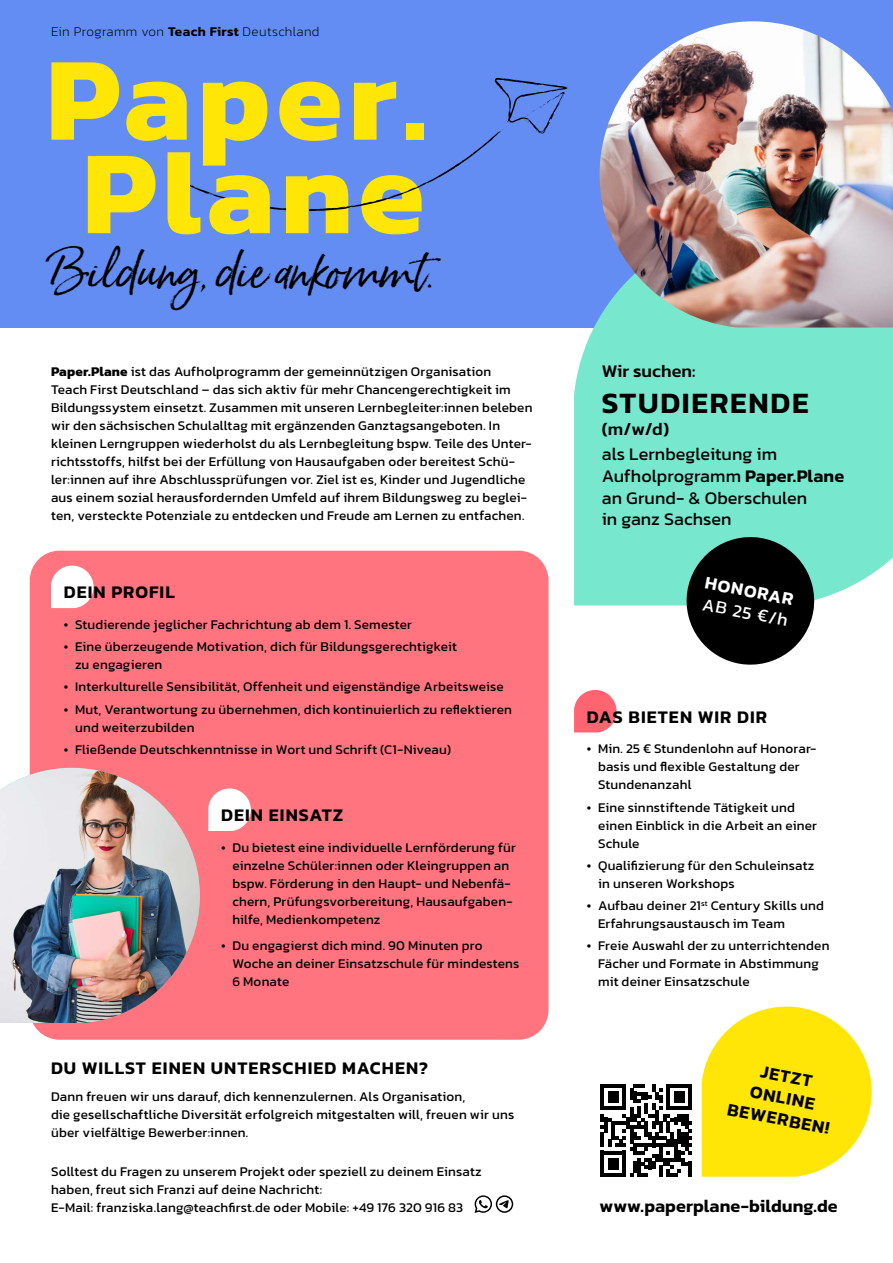
<style>
.page{position:relative;width:893px;height:1263px;background:#fff}
.page>*{position:absolute;margin:0;border:0;box-sizing:border-box;transform-origin:0 0}
.t1{font:700 120px "Kanit";letter-spacing:.05em;color:#ffe607}
.t2{font:45px "Born Ready Slanted";color:#000}
.t3{font:600 30px "Kanit";letter-spacing:.055em;color:#000}
.t4{font:600 18px/21.6px "Kanit";letter-spacing:.05em;color:#000;text-align:center}
.t5{font:18px/21.6px "Kanit";color:#000}
.t6{font:600 18px "Kanit";letter-spacing:.005em;color:#000}
.t7{font:500 18px "Kanit";color:#000}
.t8{font:600 18px "Kanit";color:#fff}
.t9{font:18px "Kanit";color:#fff}
.t10{font:13.5px/18px "Kanit";letter-spacing:.015em;color:#000}
.t11{font:200 13.5px "Kanit";letter-spacing:.03em;color:#000}
.s1{font-weight:600}
.s2{font-weight:700}
</style>
<div class="page">
<div style="left:30px;top:551px;width:519px;height:489px;background:#ff747f;border-radius:30px"></div>
<svg style="left:574px;top:690px;width:43px;height:42px;background:#ff7d88"></svg>
<svg style="left:702px;top:1006px;width:170px;height:171px"></svg>
<div style="left:0;top:0;width:893px;height:327px;background:#638df3"></div>
<div style="left:574px;top:317px;width:319px;height:288px;background:#77e7ce"></div>
<img style="left:0;top:768px;width:200px;height:255px">
<svg style="left:169px;top:174px;width:125px;height:37px"></svg>
<svg style="left:208px;top:788px;width:43px;height:43px"></svg>
<svg style="left:680px;top:530px;width:141px;height:135px;background:#394f4a"></svg>
<img style="left:600px;top:21px;width:293px;height:307px">
<svg style="left:309px;top:78px;width:259px;height:133px"></svg>
<svg style="left:475px;top:1195px;width:38px;height:18px"></svg>
<svg style="left:51px;top:566px;width:43px;height:42px;background:#ffe8ea"></svg>
<svg style="left:600px;top:1084px;width:92px;height:92px"></svg>
<p class="t11" style="left:51px;top:22px;width:270px">Ein Programm von <span class="s1">Teach First</span> Deutschland</p>
<h1 class="t1" style="left:46px;top:6px;width:382px">Paper.</h1>
<h1 class="t1" style="left:82px;top:99px;width:344px">Plane</h1>
<h2 class="t2" style="left:45px;top:244px;width:390px">Bildung, die ankommt.</h2>
<p class="t10" style="left:51px;top:362px;width:483px"><span class="s2">Paper.Plane</span> ist das Aufholprogramm der gemeinnützigen Organisation<br>Teach First Deutschland – das sich aktiv für mehr Chancengerechtigkeit im Bildungssystem einsetzt. Zusammen mit unseren Lernbegleiter:innen beleben wir den sächsischen Schulalltag mit ergänzenden Ganztagsangeboten. In kleinen Lerngruppen wiederholst du als Lernbegleitung bspw. Teile des Unter&shy;richtsstoffs, hilfst bei der Erfüllung von Hausaufgaben oder bereitest Schü&shy;ler:innen auf ihre Abschlussprüfungen vor. Ziel ist es, Kinder und Jugendliche aus einem sozial herausfordernden Umfeld auf ihrem Bildungsweg zu beglei&shy;ten, versteckte Potenziale zu entdecken und Freude am Lernen zu entfachen.</p>
<h3 class="t4" style="left:64px;top:581px;width:113px">DEIN PROFIL</h3>
<p class="t10" style="left:64px;top:615px;width:350px">• Studierende jeglicher Fachrichtung ab dem 1. Semester</p>
<p class="t10" style="left:75px;top:637px;width:383px;text-indent:-11px">• Eine überzeugende Motivation, dich für Bildungsgerechtigkeit zu engagieren</p>
<p class="t10" style="left:64px;top:678px;width:441px">• Interkulturelle Sensibilität, Offenheit und eigenständige Arbeitsweise</p>
<p class="t10" style="left:75px;top:700px;width:438px;text-indent:-11px">• Mut, Verantwortung zu übernehmen, dich kontinuierlich zu reflektieren und weiterzubilden</p>
<p class="t10" style="left:64px;top:740px;width:389px">• Fließende Deutschkenntnisse in Wort und Schrift (C1-Niveau)</p>
<h3 class="t4" style="left:221px;top:804px;width:124px">DEIN EINSATZ</h3>
<p class="t10" style="left:232px;top:838px;width:285px;text-indent:-11px">• Du bietest eine individuelle Lernförderung für einzelne Schüler:innen oder Kleingruppen an bspw. Förderung in den Haupt- und Nebenfä&shy;chern, Prüfungsvorbereitung, Hausaufgaben&shy;hilfe, Medienkompetenz</p>
<p class="t10" style="left:232px;top:936px;width:289px;text-indent:-11px">• Du engagierst dich mind. 90 Minuten pro<br>Woche an deiner Einsatzschule für mindestens<br>6 Monate</p>
<h3 class="t4" style="left:51px;top:1057px;width:379px">DU WILLST EINEN UNTERSCHIED MACHEN?</h3>
<p class="t10" style="left:51px;top:1087px;width:465px">Dann freuen wir uns darauf, dich kennenzulernen. Als Organisation,<br>die gesellschaftliche Diversität erfolgreich mitgestalten will, freuen wir uns über vielfältige Bewerber:innen.</p>
<p class="t10" style="left:51px;top:1162px;width:432px">Solltest du Fragen zu unserem Projekt oder speziell zu deinem Einsatz haben, freut sich Franzi auf deine Nachricht:<br>E-Mail: franziska.lang@teachfirst.de oder Mobile: +49 176 320 916 83</p>
<h3 class="t7" style="left:602px;top:357px;width:95px">Wir suchen:</h3>
<h3 class="t3" style="left:602px;top:380px;width:208px">STUDIERENDE</h3>
<h3 class="t7" style="left:602px;top:415px;width:69px">(m/w/d)</h3>
<h3 class="t5" style="left:602px;top:443px;width:244px">als Lernbegleitung im<br>Aufholprogramm <span class="s1">Paper.Plane </span>an Grund- &amp; Oberschulen<br>in ganz Sachsen</h3>
<h3 class="t8" style="left:708px;top:569px;width:91px;rotate:11deg">HONORAR</h3>
<h3 class="t9" style="left:705px;top:591px;width:88px;rotate:11deg">AB 25 €/h</h3>
<h3 class="t4" style="left:587px;top:705px;width:182px">DAS BIETEN WIR DIR</h3>
<p class="t10" style="left:598px;top:739px;width:220px;text-indent:-11px">• Min. 25 € Stundenlohn auf Honorar&shy;basis und flexible Gestaltung der<br>Stundenanzahl</p>
<p class="t10" style="left:598px;top:798px;width:220px;text-indent:-11px">• Eine sinnstiftende Tätigkeit und einen Einblick in die Arbeit an einer<br>Schule</p>
<p class="t10" style="left:598px;top:856px;width:218px;text-indent:-11px">• Qualifizierung für den Schuleinsatz in unseren Workshops</p>
<p class="t10" style="left:598px;top:896px;width:227px;text-indent:-11px">• Aufbau deiner 21<sup>st</sup> Century Skills und<br>Erfahrungsaustausch im Team</p>
<p class="t10" style="left:598px;top:936px;width:233px;text-indent:-11px">• Freie Auswahl der zu unterrichtenden<br>Fächer und Formate in Abstimmung mit deiner Einsatzschule</p>
<h3 class="t4" style="left:738px;top:1055px;width:105px;rotate:11deg">JETZT<br>ONLINE<br>BEWERBEN!</h3>
<h3 class="t6" style="left:600px;top:1192px;width:240px">www.paperplane-bildung.de</h3>
</div>
